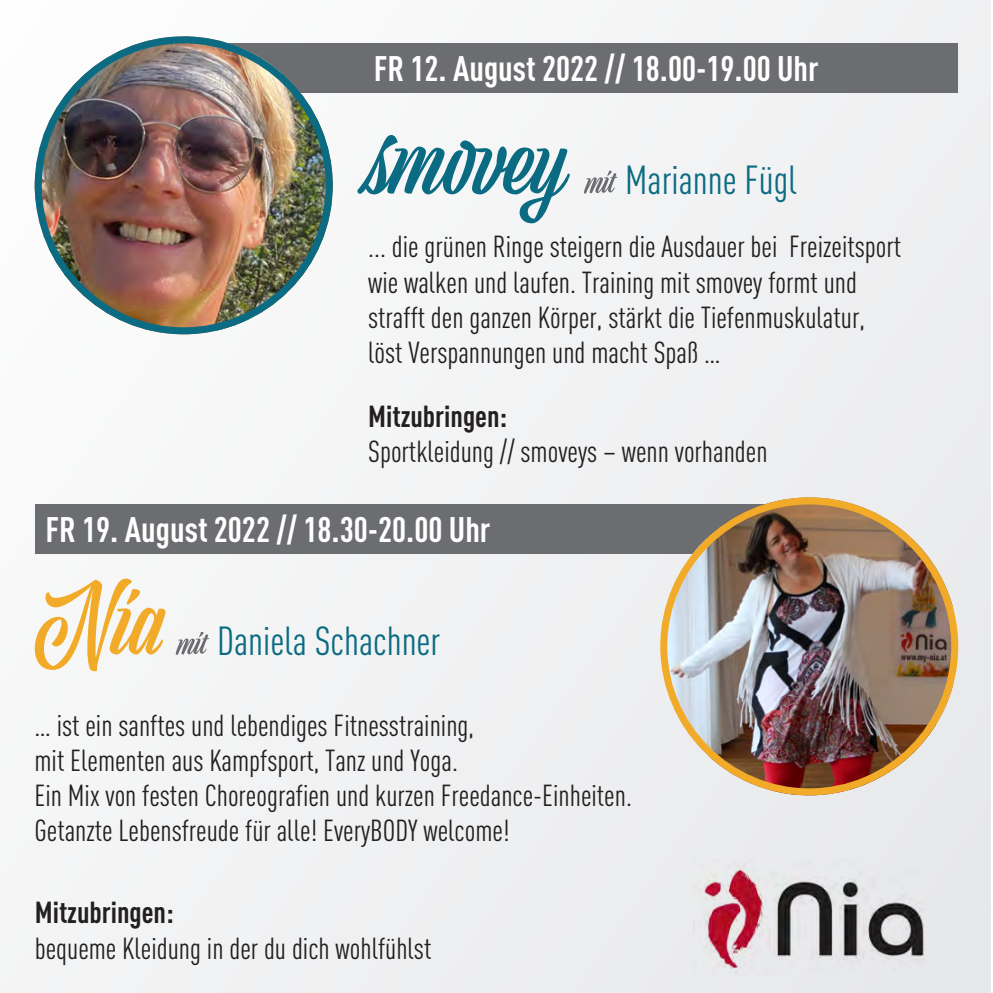
<style>
.page{position:relative;width:993px;height:993px;background:#fff}
.page>*{position:absolute;margin:0;border:0;box-sizing:border-box;transform-origin:0 0}
.t1{font:90px "Viktor Script";color:#0a6b82}
.t2{font:90px "Viktor Script";color:#f2ab29}
.t3{font:40px "DIN Cond";color:#0a6b82}
.t4{font:700 35px "DIN Cond";color:#fff}
.t5{font:30px/35px "DIN Cond";color:#231f20}
.t6{font:700 30px "DIN Cond";color:#231f20}
</style>
<div class="page">
<div style="left:0;top:0;width:990px;height:992px;background:#f2f2f3"></div>
<div style="left:179px;top:43px;width:778px;height:50px;background:#6c6d70"></div>
<img style="left:35px;top:36px;width:297px;height:298px;border-radius:149px">
<div style="left:35px;top:36px;width:297px;height:298px;border:7px solid #0a6b82;border-radius:50%"></div>
<div style="left:35px;top:504px;width:778px;height:50px;background:#6c6d70"></div>
<svg style="left:176px;top:632px;width:33px;height:23px"></svg>
<img style="left:660px;top:497px;width:292px;height:298px">
<div style="left:660px;top:497px;width:297px;height:298px;border:7px solid #f2ab29;border-radius:50%"></div>
<img style="left:693px;top:859px;width:240px;height:115px">
<svg style="left:584px;top:170px;width:33px;height:24px"></svg>
<p class="t4" style="left:373px;top:47px;width:446px">FR 12. August 2022 // 18.00-19.00 Uhr</p>
<h1 class="t1" style="left:368px;top:110px;width:201px">smovey</h1>
<p class="t5" style="left:368px;top:229px;width:534px">... die grünen Ringe steigern die Ausdauer bei Freizeitsport wie walken und laufen. Training mit smovey formt und strafft den ganzen Körper, stärkt die Tiefenmuskulatur, löst Verspannungen und macht Spaß …</p>
<p class="t6" style="left:368px;top:398px;width:141px">Mitzubringen:</p>
<p class="t5" style="left:368px;top:433px;width:401px">Sportkleidung // smoveys – wenn vorhanden</p>
<h2 class="t3" style="left:625px;top:156px;width:173px">Marianne Fügl</h2>
<p class="t4" style="left:45px;top:508px;width:446px">FR 19. August 2022 // 18.30-20.00 Uhr</p>
<h1 class="t2" style="left:35px;top:569px;width:130px">Nia</h1>
<h2 class="t3" style="left:217px;top:617px;width:225px">Daniela Schachner</h2>
<p class="t5" style="left:34px;top:707px;width:598px">… ist ein sanftes und lebendiges Fitnesstraining,<br>mit Elementen aus Kampfsport, Tanz und Yoga.<br>Ein Mix von festen Choreografien und kurzen Freedance-Einheiten.<br>Getanzte Lebensfreude für alle! EveryBODY welcome!</p>
<p class="t6" style="left:35px;top:894px;width:141px">Mitzubringen:</p>
<p class="t5" style="left:35px;top:929px;width:398px">bequeme Kleidung in der du dich wohlfühlst</p>
</div>
